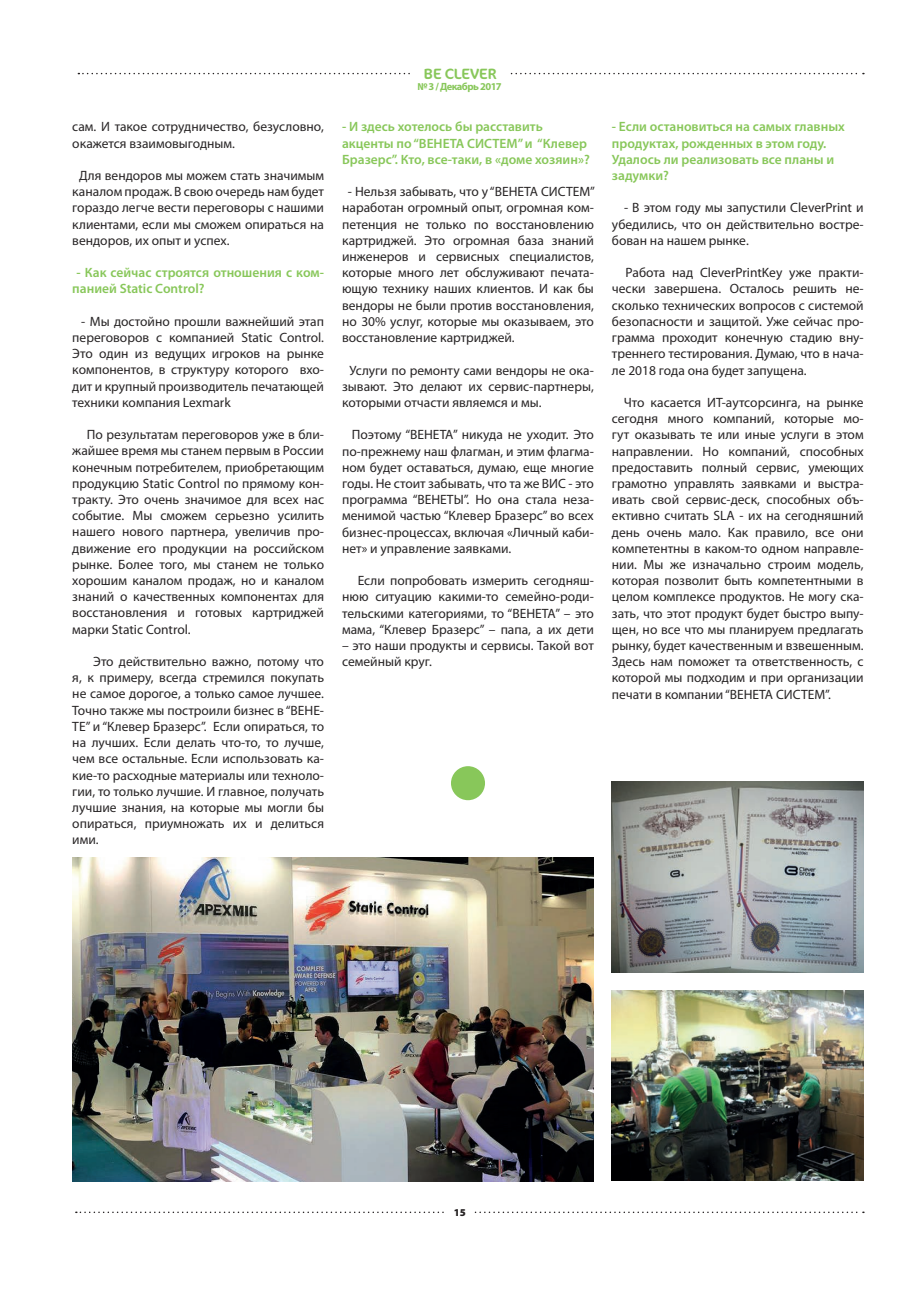
<style>
.page{position:relative;width:919px;height:1289px;background:#fff}
.page>*{position:absolute;margin:0;border:0;box-sizing:border-box;transform-origin:0 0}
.t1{font:15px "Cocon";color:#88c75a}
.t2{font:13.5px/16.2px "Myriad Pro";color:#282526;text-align:justify}
.t3{font:600 13.5px/16.2px "Myriad Pro";color:#88c75a}
.t4{font:700 10.5px "Myriad Pro";letter-spacing:-.05em;color:#88c75a}
.t5{font:900 10.5px "Myriad Pro";color:#231f20}
</style>
<div class="page">
<svg style="left:78px;top:73px;width:785px;height:1px"></svg>
<div style="left:409px;top:65px;width:98px;height:17px;background:#fff"></div>
<svg style="left:76px;top:1211px;width:787px;height:1px"></svg>
<div style="left:446px;top:1204px;width:27px;height:17px;background:#fff"></div>
<img style="left:72px;top:857px;width:522px;height:324px">
<img style="left:612px;top:781px;width:251px;height:191px">
<img style="left:612px;top:990px;width:251px;height:190px">
<div style="left:451px;top:766px;width:34px;height:34px;background:#88c75a;border-radius:50%"></div>
<p class="t2" style="left:72px;top:118px;width:253px">сам. И такое сотрудничество, безусловно, окажется взаимовыгодным.</p>
<p class="t2" style="left:72px;top:167px;width:253px;text-indent:7px">Для вендоров мы можем стать значимым каналом продаж. В свою очередь нам будет гораздо легче вести переговоры с нашими клиентами, если мы сможем опираться на вендоров, их опыт и успех.</p>
<p class="t3" style="left:72px;top:264px;width:253px;text-indent:4px">- Как сейчас строятся отношения с ком&shy;панией Static Control?</p>
<p class="t2" style="left:72px;top:313px;width:253px;text-indent:9px">- Мы достойно прошли важнейший этап переговоров с компанией Static Control.<br>Это один из ведущих игроков на рынке компонентов, в структуру которого вхо&shy;дит и крупный производитель печатающей техники компания Lexmark</p>
<p class="t2" style="left:72px;top:426px;width:253px;text-indent:14px">По результатам переговоров уже в бли&shy;жайшее время мы станем первым в России конечным потребителем, приобретающим продукцию Static Control по прямому кон&shy;тракту. Это очень значимое для всех нас событие. Мы сможем серьезно усилить нашего нового партнера, увеличив про&shy;движение его продукции на российском рынке. Более того, мы станем не только хорошим каналом продаж, но и каналом знаний о качественных компонентах для восстановления и готовых картриджей марки Static Control.</p>
<p class="t2" style="left:72px;top:653px;width:253px;text-indent:21px">Это действительно важно, потому что я, к примеру, всегда стремился покупать не самое дорогое, а только самое лучшее.<br>Точно также мы построили бизнес в “ВЕНЕ-ТЕ” и “Клевер Бразерс”. Если опираться, то на лучших. Если делать что-то, то лучше, чем все остальные. Если использовать ка&shy;кие-то расходные материалы или техноло&shy;гии, то только лучшие. И главное, получать лучшие знания, на которые мы могли бы опираться, приумножать их и делиться ими.</p>
<p class="t1" style="left:424px;top:65px;width:74px">BE CLEVER</p>
<p class="t4" style="left:417px;top:80px;width:86px">№ 3 / Декабрь 2017</p>
<p class="t3" style="left:342px;top:118px;width:249px">- И здесь хотелось бы расставить акценты по “ВЕНЕТА СИСТЕМ” и “Клевер<br>Бразерс”. Кто, все-таки, в «доме хозяин»?</p>
<p class="t2" style="left:342px;top:183px;width:254px;text-indent:6px">- Нельзя забывать, что у “ВЕНЕТА СИСТЕМ” наработан огромный опыт, огромная ком&shy;петенция не только по восстановлению картриджей. Это огромная база знаний инженеров и сервисных специалистов, которые много лет обслуживают печата&shy;ющую технику наших клиентов. И как бы вендоры не были против восстановления, но 30% услуг, которые мы оказываем, это восстановление картриджей.</p>
<p class="t2" style="left:342px;top:361px;width:253px;text-indent:7px">Услуги по ремонту сами вендоры не ока&shy;зывают. Это делают их сервис-партнеры, которыми отчасти являемся и мы.</p>
<p class="t2" style="left:342px;top:426px;width:253px;text-indent:10px">Поэтому “ВЕНЕТА” никуда не уходит. Это по-прежнему наш флагман, и этим флагма&shy;ном будет оставаться, думаю, еще многие годы. Не стоит забывать, что та же ВИС - это программа “ВЕНЕТЫ”. Но она стала неза&shy;менимой частью “Клевер Бразерс” во всех бизнес-процессах, включая «Личный каби&shy;нет» и управление заявками.</p>
<p class="t2" style="left:342px;top:572px;width:253px;text-indent:16px">Если попробовать измерить сегодняш&shy;нюю ситуацию какими-то семейно-роди&shy;тельскими категориями, то “ВЕНЕТА” – это мама, “Клевер Бразерс” – папа, а их дети</p>
<p class="t2" style="left:342px;top:637px;width:253px">– это наши продукты и сервисы. Такой вот семейный круг.</p>
<p class="t3" style="left:612px;top:118px;width:234px">- Если остановиться на самых главных продуктах, рожденных в этом году.<br>Удалось ли реализовать все планы и задумки?</p>
<p class="t2" style="left:612px;top:199px;width:253px;text-indent:12px">- В этом году мы запустили CleverPrint и убедились, что он действительно востре&shy;бован на нашем рынке.</p>
<p class="t2" style="left:612px;top:264px;width:253px;text-indent:14px">Работа над CleverPrintKey уже практи&shy;чески завершена. Осталось решить не&shy;сколько технических вопросов с системой безопасности и защитой. Уже сейчас про&shy;грамма проходит конечную стадию вну&shy;треннего тестирования. Думаю, что в нача&shy;ле 2018 года она будет запущена.</p>
<p class="t2" style="left:612px;top:394px;width:253px;text-indent:12px">Что касается ИТ-аутсорсинга, на рынке сегодня много компаний, которые мо&shy;гут оказывать те или иные услуги в этом направлении. Но компаний, способных предоставить полный сервис, умеющих грамотно управлять заявками и выстра&shy;ивать свой сервис-деск, способных объ&shy;ективно считать SLA - их на сегодняшний день очень мало. Как правило, все они компетентны в каком-то одном направле&shy;нии. Мы же изначально строим модель, которая позволит быть компетентными в целом комплексе продуктов. Не могу ска&shy;зать, что этот продукт будет быстро выпу&shy;щен, но все что мы планируем предлагать рынку, будет качественным и взвешенным.<br>Здесь нам поможет та ответственность, с которой мы подходим и при организации печати в компании “ВЕНЕТА СИСТЕМ”.</p>
<p class="t5" style="left:453px;top:1205px;width:14px">15</p>
</div>
